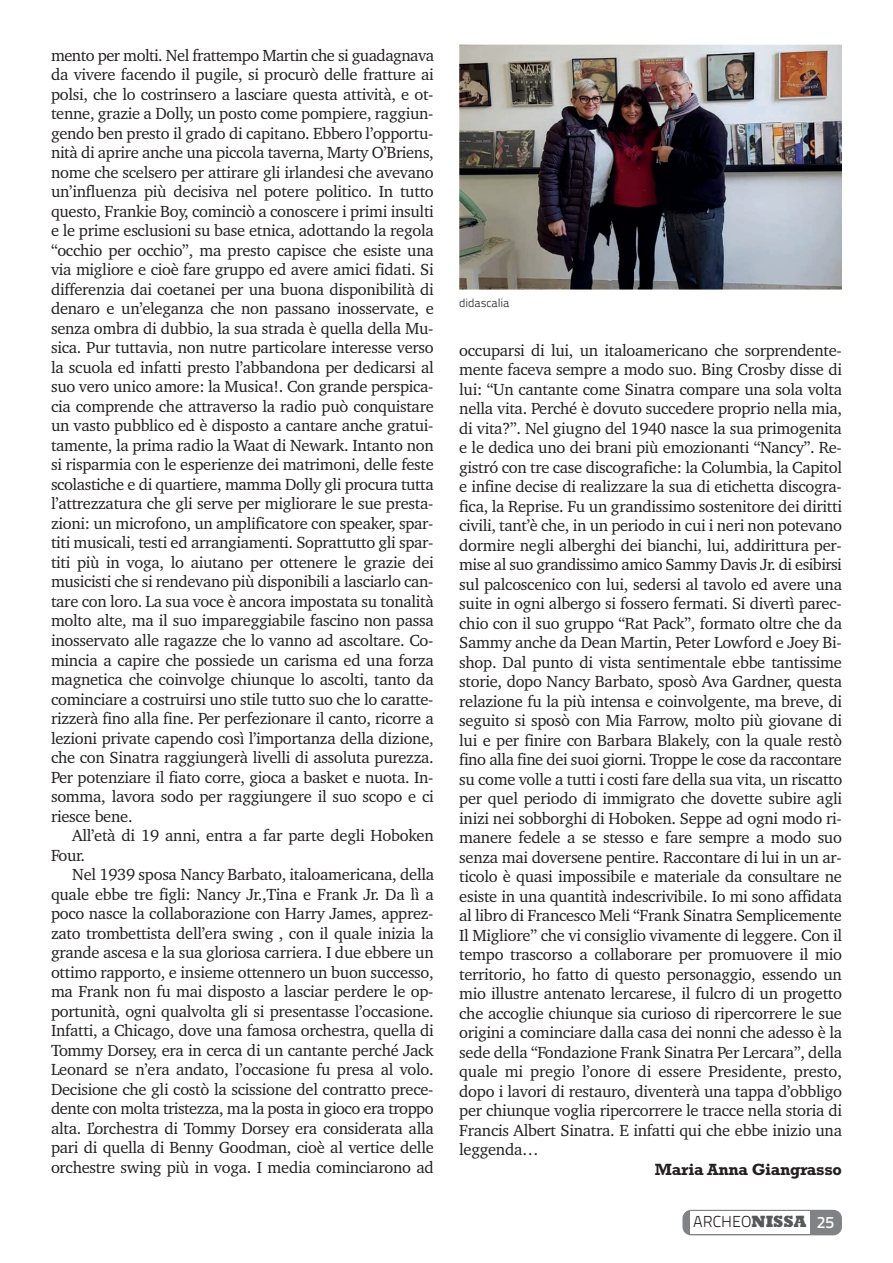
<style>
.page{position:relative;width:893px;height:1263px;background:#fff}
.page>*{position:absolute;margin:0;border:0;box-sizing:border-box;transform-origin:0 0}
.t1{font:16.5px/19.5px "Charter";letter-spacing:-.02em;color:#231f20;text-align:justify}
.t2{font:700 16.5px "Rockwell";letter-spacing:-.02em;color:#231f20}
.t3{font:15.9px "Titillium Text 20 L 250 wt";color:#231f20}
.t4{font:12px "Titillium Text 20 L 250 wt";color:#231f20}
.s1{font-family:"Rockwell";font-weight:800;font-size:16.5px;color:#57585a}
.s2{font-family:"Titillium Text 20 L 600 wt";font-size:16.5px;color:#fff}
</style>
<div class="page">
<div style="left:682px;top:1210px;width:160px;height:25px;background:#808285;border-radius:9px"></div>
<div style="left:691px;top:1211px;width:119px;height:23px;background:#fff"></div>
<img style="left:459px;top:45px;width:383px;height:245px">
<p class="t1" style="left:51px;top:45px;width:384px">mento per molti. Nel frattempo Martin che si guadagnava da vivere facendo il pugile, si procurò delle fratture ai polsi, che lo costrinsero a lasciare questa attività, e ot&shy;tenne, grazie a Dolly, un posto come pompiere, raggiun&shy;gendo ben presto il grado di capitano. Ebbero l’opportu&shy;nità di aprire anche una piccola taverna, Marty O’Briens, nome che scelsero per attirare gli irlandesi che avevano un’influenza più decisiva nel potere politico. In tutto questo, Frankie Boy, cominciò a conoscere i primi insulti e le prime esclusioni su base etnica, adottando la regola “occhio per occhio”, ma presto capisce che esiste una via migliore e cioè fare gruppo ed avere amici fidati. Si differenzia dai coetanei per una buona disponibilità di denaro e un’eleganza che non passano inosservate, e senza ombra di dubbio, la sua strada è quella della Mu&shy;sica. Pur tuttavia, non nutre particolare interesse verso la scuola ed infatti presto l’abbandona per dedicarsi al suo vero unico amore: la Musica!. Con grande perspica&shy;cia comprende che attraverso la radio può conquistare un vasto pubblico ed è disposto a cantare anche gratui&shy;tamente, la prima radio la Waat di Newark. Intanto non si risparmia con le esperienze dei matrimoni, delle feste scolastiche e di quartiere, mamma Dolly gli procura tutta l’attrezzatura che gli serve per migliorare le sue presta&shy;zioni: un microfono, un amplificatore con speaker, spar&shy;titi musicali, testi ed arrangiamenti. Soprattutto gli spar&shy;titi più in voga, lo aiutano per ottenere le grazie dei musicisti che si rendevano più disponibili a lasciarlo can&shy;tare con loro. La sua voce è ancora impostata su tonalità molto alte, ma il suo impareggiabile fascino non passa inosservato alle ragazze che lo vanno ad ascoltare. Co&shy;mincia a capire che possiede un carisma ed una forza magnetica che coinvolge chiunque lo ascolti, tanto da cominciare a costruirsi uno stile tutto suo che lo caratte&shy;rizzerà fino alla fine. Per perfezionare il canto, ricorre a lezioni private capendo così l’importanza della dizione, che con Sinatra raggiungerà livelli di assoluta purezza.<br>Per potenziare il fiato corre, gioca a basket e nuota. In&shy;somma, lavora sodo per raggiungere il suo scopo e ci riesce bene.</p>
<p class="t1" style="left:51px;top:825px;width:384px;text-indent:21px">All’età di 19 anni, entra a far parte degli Hoboken<br>Four.</p>
<p class="t1" style="left:51px;top:864px;width:385px;text-indent:21px">Nel 1939 sposa Nancy Barbato, italoamericana, della quale ebbe tre figli: Nancy Jr.,Tina e Frank Jr. Da lì a poco nasce la collaborazione con Harry James, apprez&shy;zato trombettista dell’era swing , con il quale inizia la grande ascesa e la sua gloriosa carriera. I due ebbere un ottimo rapporto, e insieme ottennero un buon successo, ma Frank non fu mai disposto a lasciar perdere le op&shy;portunità, ogni qualvolta gli si presentasse l’occasione.<br>Infatti, a Chicago, dove una famosa orchestra, quella di Tommy Dorsey, era in cerca di un cantante perché Jack Leonard se n’era andato, l’occasione fu presa al volo.<br>Decisione che gli costò la scissione del contratto prece&shy;dente con molta tristezza, ma la posta in gioco era troppo alta. L’orchestra di Tommy Dorsey era considerata alla pari di quella di Benny Goodman, cioè al vertice delle orchestre swing più in voga. I media cominciarono ad</p>
<p class="t4" style="left:459px;top:294px;width:52px">didascalia</p>
<p class="t1" style="left:459px;top:340px;width:385px">occuparsi di lui, un italoamericano che sorprendente&shy;mente faceva sempre a modo suo. Bing Crosby disse di lui: “Un cantante come Sinatra compare una sola volta nella vita. Perché è dovuto succedere proprio nella mia, di vita?”. Nel giugno del 1940 nasce la sua primogenita e le dedica uno dei brani più emozionanti “Nancy”. Re&shy;gistró con tre case discografiche: la Columbia, la Capitol e infine decise di realizzare la sua di etichetta discogra&shy;fica, la Reprise. Fu un grandissimo sostenitore dei diritti civili, tant’è che, in un periodo in cui i neri non potevano dormire negli alberghi dei bianchi, lui, addirittura per&shy;mise al suo grandissimo amico Sammy Davis Jr. di esibirsi sul palcoscenico con lui, sedersi al tavolo ed avere una suite in ogni albergo si fossero fermati. Si divertì parec&shy;chio con il suo gruppo “Rat Pack”, formato oltre che da Sammy anche da Dean Martin, Peter Lowford e Joey Bi&shy;shop. Dal punto di vista sentimentale ebbe tantissime storie, dopo Nancy Barbato, sposò Ava Gardner, questa relazione fu la più intensa e coinvolgente, ma breve, di seguito si sposò con Mia Farrow, molto più giovane di lui e per finire con Barbara Blakely, con la quale restò fino alla fine dei suoi giorni. Troppe le cose da raccontare su come volle a tutti i costi fare della sua vita, un riscatto per quel periodo di immigrato che dovette subire agli inizi nei sobborghi di Hoboken. Seppe ad ogni modo ri&shy;manere fedele a se stesso e fare sempre a modo suo senza mai doversene pentire. Raccontare di lui in un ar&shy;ticolo è quasi impossibile e materiale da consultare ne esiste in una quantità indescrivibile. Io mi sono affidata al libro di Francesco Meli “Frank Sinatra Semplicemente Il Migliore” che vi consiglio vivamente di leggere. Con il tempo trascorso a collaborare per promuovere il mio territorio, ho fatto di questo personaggio, essendo un mio illustre antenato lercarese, il fulcro di un progetto che accoglie chiunque sia curioso di ripercorrere le sue origini a cominciare dalla casa dei nonni che adesso è la sede della “Fondazione Frank Sinatra Per Lercara”, della quale mi pregio l’onore di essere Presidente, presto, dopo i lavori di restauro, diventerà una tappa d’obbligo per chiunque voglia ripercorrere le tracce nella storia di Francis Albert Sinatra. E infatti qui che ebbe inizio una leggenda…</p>
<p class="t2" style="left:655px;top:1159px;width:189px">Maria Anna Giangrasso</p>
<p class="t3" style="left:693px;top:1210px;width:143px">ARCHEO<span class="s1">NISSA</span> <span class="s2">25</span></p>
</div>
